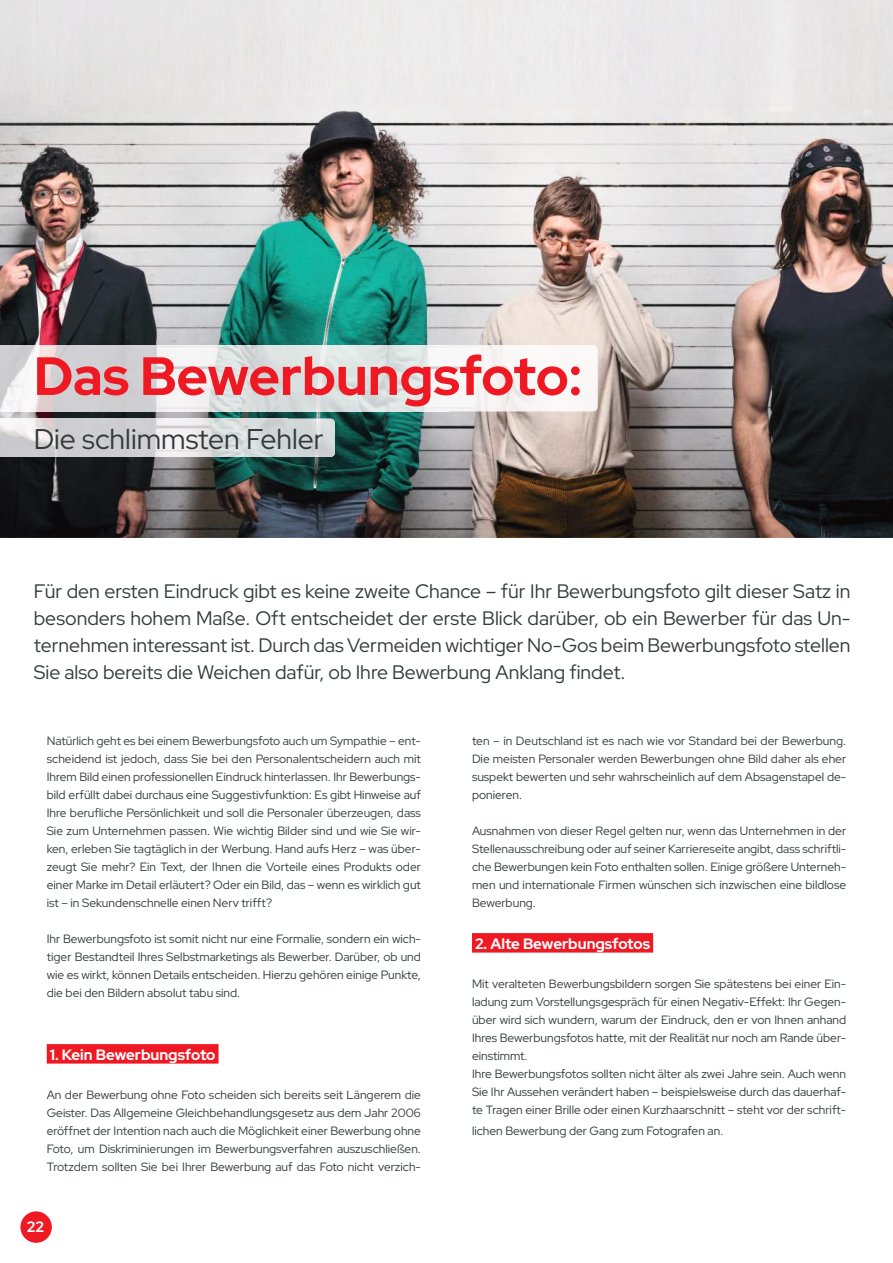
<style>
.page{position:relative;width:893px;height:1263px;background:#fff}
.page>*{position:absolute;margin:0;border:0;box-sizing:border-box;transform-origin:0 0}
.t1{font:700 53.7px "Red Hat Display";letter-spacing:-.005em;color:#ef1923}
.t2{font:28.5px "Red Hat Display";color:#333a3a}
.t3{font:19.5px/27px "Red Hat Display";color:#333a3a;text-align:justify}
.t4{font:700 15px "Red Hat Display";color:#fff}
.t5{font:12px/18px "Red Hat Display";color:#333a3a;text-align:justify}
</style>
<div class="page">
<img style="left:0;top:0;width:893px;height:538px">
<div style="left:47px;top:1044px;width:172px;height:19px;background:#ef1923"></div>
<div style="left:472px;top:933px;width:181px;height:19px;background:#ef1923"></div>
<img style="left:0;top:345px;width:597px;height:66px">
<img style="left:0;top:419px;width:335px;height:38px">
<div style="left:20px;top:1211px;width:32px;height:32px;background:#ef1923;border-radius:50%"></div>
<h1 class="t1" style="left:34px;top:341px;width:550px">Das Bewerbungsfoto:</h1>
<h2 class="t2" style="left:34px;top:420px;width:291px">Die schlimmsten Fehler</h2>
<p class="t3" style="left:34px;top:577px;width:818px">Für den ersten Eindruck gibt es keine zweite Chance – für Ihr Bewerbungsfoto gilt dieser Satz in besonders hohem Maße. Oft entscheidet der erste Blick darüber, ob ein Bewerber für das Un&shy;ternehmen interessant ist. Durch das Vermeiden wichtiger No-Gos beim Bewerbungsfoto stellen Sie also bereits die Weichen dafür, ob Ihre Bewerbung Anklang findet.</p>
<p class="t5" style="left:47px;top:731px;width:376px">Natürlich geht es bei einem Bewerbungsfoto auch um Sympathie – ent&shy;scheidend ist jedoch, dass Sie bei den Personalentscheidern auch mit Ihrem Bild einen professionellen Eindruck hinterlassen. Ihr Bewerbungs&shy;bild erfüllt dabei durchaus eine Suggestivfunktion: Es gibt Hinweise auf Ihre berufliche Persönlichkeit und soll die Personaler überzeugen, dass Sie zum Unternehmen passen. Wie wichtig Bilder sind und wie Sie wir&shy;ken, erleben Sie tagtäglich in der Werbung. Hand aufs Herz – was über&shy;zeugt Sie mehr? Ein Text, der Ihnen die Vorteile eines Produkts oder einer Marke im Detail erläutert? Oder ein Bild, das – wenn es wirklich gut ist – in Sekundenschnelle einen Nerv trifft?</p>
<p class="t5" style="left:47px;top:929px;width:376px">Ihr Bewerbungsfoto ist somit nicht nur eine Formalie, sondern ein wich&shy;tiger Bestandteil Ihres Selbstmarketings als Bewerber. Darüber, ob und wie es wirkt, können Details entscheiden. Hierzu gehören einige Punkte, die bei den Bildern absolut tabu sind.</p>
<p class="t4" style="left:50px;top:1045px;width:167px">1. Kein Bewerbungsfoto</p>
<p class="t5" style="left:47px;top:1085px;width:376px">An der Bewerbung ohne Foto scheiden sich bereits seit Längerem die Geister. Das Allgemeine Gleichbehandlungsgesetz aus dem Jahr 2006 eröffnet der Intention nach auch die Möglichkeit einer Bewerbung ohne Foto, um Diskriminierungen im Bewerbungsverfahren auszuschließen.<br>Trotzdem sollten Sie bei Ihrer Bewerbung auf das Foto nicht verzich-</p>
<p class="t4" style="left:27px;top:1216px;width:19px">22</p>
<p class="t5" style="left:472px;top:731px;width:376px">ten – in Deutschland ist es nach wie vor Standard bei der Bewerbung.<br>Die meisten Personaler werden Bewerbungen ohne Bild daher als eher suspekt bewerten und sehr wahrscheinlich auf dem Absagenstapel de&shy;ponieren.</p>
<p class="t5" style="left:472px;top:821px;width:376px">Ausnahmen von dieser Regel gelten nur, wenn das Unternehmen in der Stellenausschreibung oder auf seiner Karriereseite angibt, dass schriftli&shy;che Bewerbungen kein Foto enthalten sollen. Einige größere Unterneh&shy;men und internationale Firmen wünschen sich inzwischen eine bildlose Bewerbung.</p>
<p class="t4" style="left:475px;top:934px;width:177px">2. Alte Bewerbungsfotos</p>
<p class="t5" style="left:472px;top:974px;width:376px;text-align:left">Mit veralteten Bewerbungsbildern sorgen Sie spätestens bei einer Ein&shy;ladung zum Vorstellungsgespräch für einen Negativ-Effekt: Ihr Gegen&shy;über wird sich wundern, warum der Eindruck, den er von Ihnen anhand Ihres Bewerbungsfotos hatte, mit der Realität nur noch am Rande über&shy;einstimmt.<br>Ihre Bewerbungsfotos sollten nicht älter als zwei Jahre sein. Auch wenn Sie Ihr Aussehen verändert haben – beispielsweise durch das dauerhaf&shy;te Tragen einer Brille oder einen Kurzhaarschnitt – steht vor der schrift-</p>
<p class="t5" style="left:472px;top:1121px;width:253px">lichen Bewerbung der Gang zum Fotografen an.</p>
</div>
